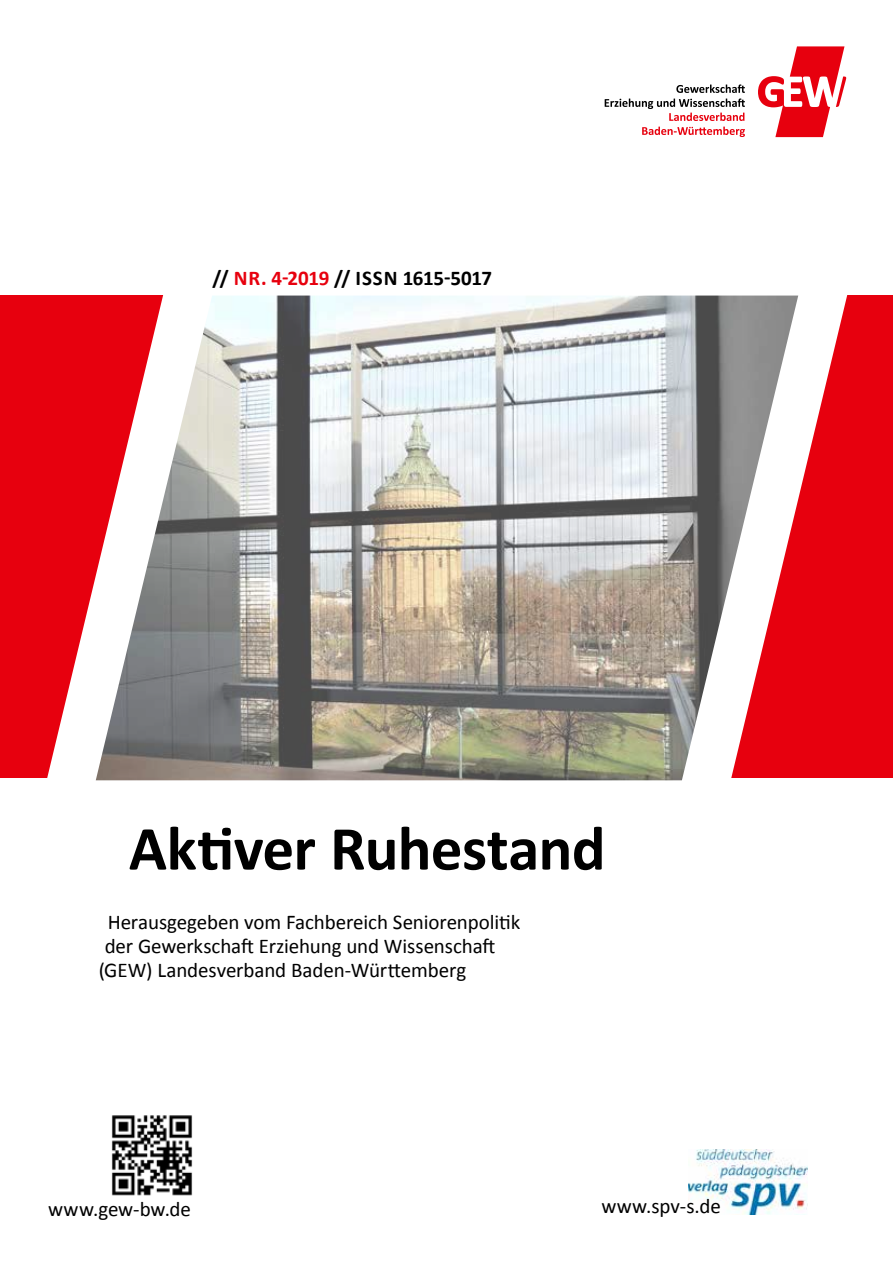
<style>
.page{position:relative;width:893px;height:1263px;background:#fff}
.page>*{position:absolute;margin:0;border:0;box-sizing:border-box;transform-origin:0 0}
.t1{font:700 63px "Calibri";letter-spacing:-.01em;color:#000}
.t2{font:21px/24px "Calibri";letter-spacing:-.005em;color:#000}
.t3{font:700 21px "Calibri";letter-spacing:-.01em;color:#000}
.s1{color:#e7000e}
</style>
<div class="page">
<img style="left:111px;top:1115px;width:82px;height:81px">
<div style="left:0;top:296px;width:893px;height:482px;background:#e7000e"></div>
<svg style="left:42px;top:295px;width:806px;height:486px"></svg>
<img style="left:688px;top:1149px;width:120px;height:65px">
<svg style="left:605px;top:84px;width:140px;height:37px"></svg>
<svg style="left:642px;top:127px;width:103px;height:10px"></svg>
<svg style="left:758px;top:46px;width:88px;height:91px"></svg>
<img style="left:96px;top:296px;width:702px;height:484px">
<p class="t3" style="left:213px;top:265px;width:281px">// <span class="s1">NR. 4-2019</span> // ISSN 1615-5017</p>
<h1 class="t1" style="left:129px;top:808px;width:478px">Aktiver Ruhestand</h1>
<p class="t2" style="left:99px;top:910px;width:423px;text-indent:9px">Herausgegeben vom Fachbereich Seniorenpolitik der Gewerkschaft Erziehung und Wissenschaft (GEW) Landesverband Baden-Württemberg</p>
<p class="t2" style="left:48px;top:1197px;width:144px">www.gew-bw.de</p>
<p class="t2" style="left:601px;top:1193px;width:121px">www.spv-s.de</p>
</div>
